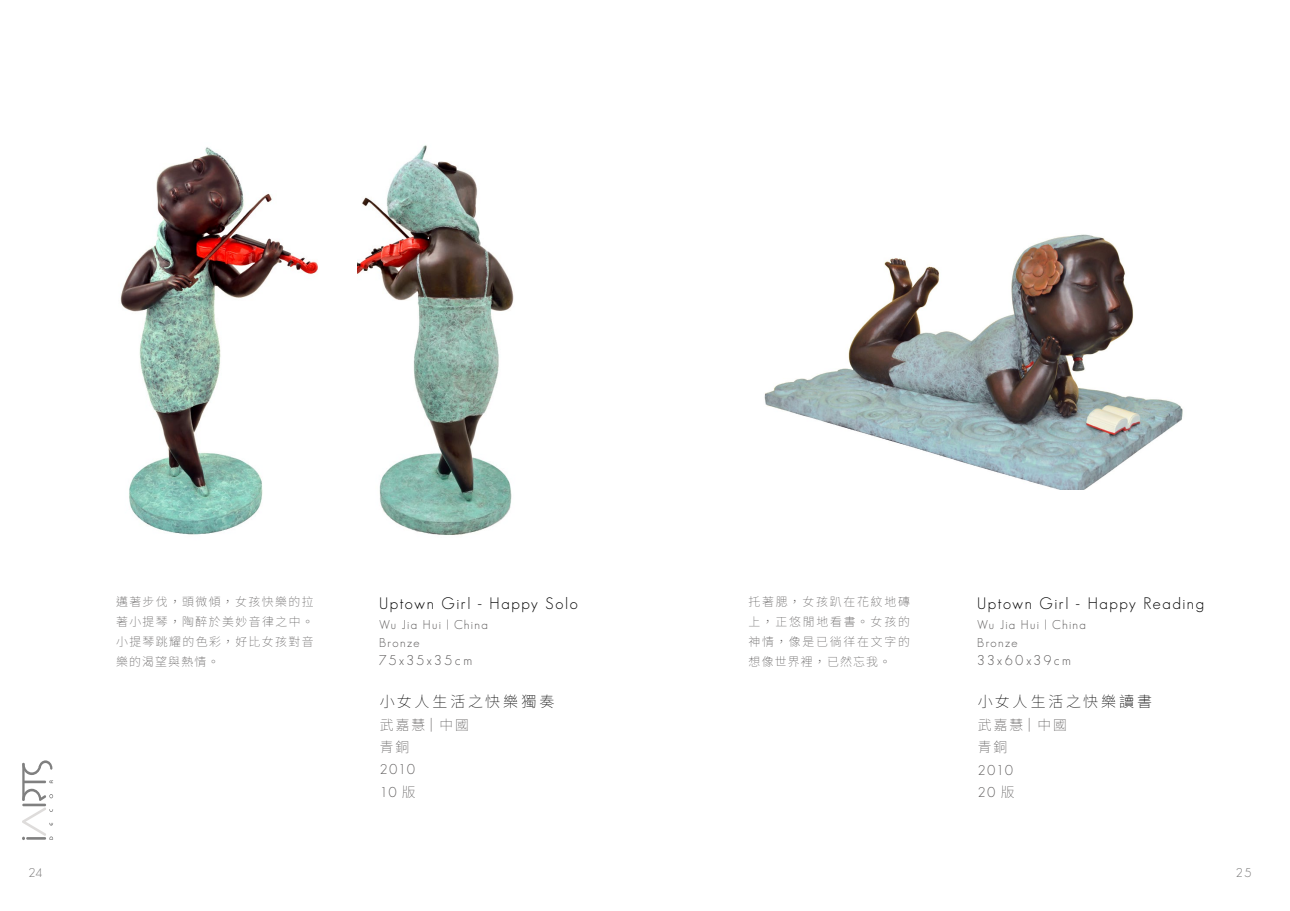
<style>
.page{position:relative;width:1290px;height:911px;background:#fff}
.page>*{position:absolute;margin:0;border:0;box-sizing:border-box;transform-origin:0 0}
.t1{font:300 16.25px "Geosans";letter-spacing:.09em;color:#000}
.t2{font:100 15px "Noto Sans TC";letter-spacing:.19em;color:#000}
.t3{font:300 13.75px/22.5px "Geosans";letter-spacing:.18em;color:#595757}
.t4{font:100 13.75px/22.5px "Noto Sans TC";letter-spacing:.145em;color:#595757}
.t5{font:300 13.75px "Geosans";letter-spacing:.2em;color:#595757}
.t6{font:300 12.5px/17.5px "Geosans";letter-spacing:.1em;color:#595757}
.t7{font:300 12.5px "Geosans";color:#727171}
.t8{font:100 11.88px/20px "Noto Sans TC";letter-spacing:.12em;color:#595757;text-align:justify}
.s1{font-family:"Noto Sans TC";font-weight:100}
</style>
<div class="page">
<hr style="left:22px;top:803px;width:24px;height:3px;background:#000">
<svg style="left:22px;top:760px;width:31px;height:41px"></svg>
<svg style="left:22px;top:807px;width:31px;height:33px"></svg>
<img style="left:357px;top:145px;width:157px;height:390px">
<img style="left:764px;top:234px;width:419px;height:256px">
<img style="left:120px;top:147px;width:198px;height:388px">
<p class="t8" style="left:116px;top:592px;width:199px">邁著步伐，頭微傾，女孩快樂的拉著小提琴，陶醉於美妙音律之中。小提琴跳耀的色彩，好比女孩對音樂的渴望與熱情。</p>
<p class="t8" style="left:749px;top:592px;width:163px">托著腮，女孩趴在花紋地磚上，正悠閒地看書。女孩的神情，像是已徜徉在文字的想像世界裡，已然忘我。</p>
<h1 class="t1" style="left:379px;top:595px;width:200px">Uptown Girl - Happy Solo</h1>
<h1 class="t1" style="left:977px;top:595px;width:228px">Uptown Girl - Happy Reading</h1>
<p class="t6" style="left:977px;top:616px;width:110px">Wu Jia Hui | China<br>Bronze</p>
<p class="t3" style="left:977px;top:649px;width:95px">33x60x39cm</p>
<p class="t6" style="left:379px;top:616px;width:110px">Wu Jia Hui | China<br>Bronze</p>
<p class="t5" style="left:379px;top:652px;width:94px">75x35x35cm</p>
<p class="t2" style="left:380px;top:693px;width:176px">小女人生活之快樂獨奏</p>
<p class="t2" style="left:978px;top:693px;width:176px">小女人生活之快樂讀書</p>
<p class="t4" style="left:380px;top:714px;width:91px">武嘉慧｜中國青銅</p>
<p class="t3" style="left:380px;top:758px;width:37px">2010<br>10 <span class="s1">版</span></p>
<p class="t4" style="left:978px;top:714px;width:91px">武嘉慧｜中國青銅</p>
<p class="t3" style="left:978px;top:758px;width:38px">2010<br>20 <span class="s1">版</span></p>
<p class="t7" style="left:28px;top:865px;width:15px">24</p>
<p class="t7" style="left:1236px;top:865px;width:17px">25</p>
</div>
